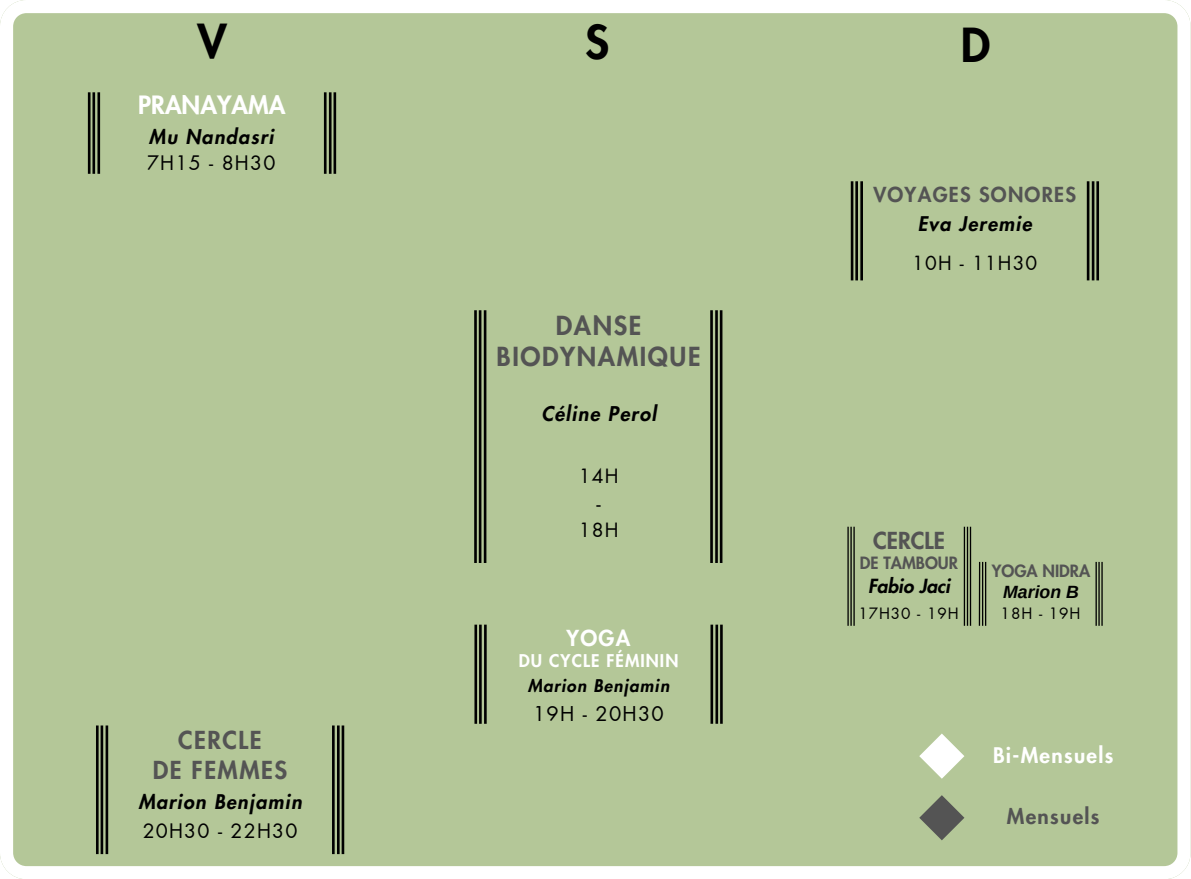
<style>
.page{position:relative;width:1191px;height:879px;background:#fff}
.page>*{position:absolute;margin:0;border:0;box-sizing:border-box;transform-origin:0 0}
.t1{font:800 45.85px "Futura LT Pro";color:#000}
.t2{font:800 25.55px "Futura LT Pro";letter-spacing:.06em;color:#545454}
.t3{font:800 24.68px "Futura LT Pro";color:#fff}
.t4{font:800 24.15px "Futura LT Pro";letter-spacing:.06em;color:#545454}
.t5{font:800 22.93px "Futura LT Pro";color:#545454}
.t6{font:800 21.53px "Futura LT Pro";color:#fff}
.t7{font:800 21px "Futura LT Pro";letter-spacing:.06em;color:#fff}
.t8{font:800 21px "Futura LT Pro";letter-spacing:.06em;color:#545454}
.t9{font:20.47px "Futura LT Pro";color:#000}
.t10{font:800 20.3px "Futura LT Pro";letter-spacing:.06em;color:#545454}
.t11{font:19.95px "Futura LT Pro";letter-spacing:.06em;color:#000}
.t12{font:italic 800 19.78px "Futura LT Pro";letter-spacing:.06em;color:#000}
.t13{font:19.6px "Futura LT Pro";letter-spacing:.06em;color:#000}
.t14{font:19.25px "Futura LT Pro";letter-spacing:.06em;color:#000}
.t15{font:italic 800 19.07px "Futura LT Pro";color:#000}
.t16{font:19.07px "Futura LT Pro";letter-spacing:.06em;color:#000}
.t17{font:italic 700 17.68px "Arimo";color:#000}
.t18{font:800 17.15px "Futura LT Pro";letter-spacing:.06em;color:#fff}
.t19{font:italic 800 17.15px "Futura LT Pro";letter-spacing:.06em;color:#000}
.t20{font:800 16.45px "Futura LT Pro";color:#545454}
.t21{font:15.4px "Futura LT Pro";letter-spacing:.06em;color:#000}
.t22{font:15.22px "Futura LT Pro";letter-spacing:.06em;color:#000}
</style>
<div class="page">
<div style="left:0;top:0;width:1190px;height:878px;background:#b4c798"></div>
<hr style="left:847px;top:526px;width:1px;height:99px;background:#000">
<hr style="left:850px;top:526px;width:1px;height:99px;background:#000">
<hr style="left:853px;top:526px;width:1px;height:99px;background:#000">
<hr style="left:963px;top:526px;width:2px;height:99px;background:#000">
<hr style="left:966px;top:526px;width:2px;height:99px;background:#000">
<hr style="left:969px;top:526px;width:2px;height:99px;background:#000">
<hr style="left:982px;top:561px;width:1px;height:64px;background:#000">
<hr style="left:978px;top:561px;width:2px;height:64px;background:#000">
<hr style="left:985px;top:561px;width:1px;height:64px;background:#000">
<hr style="left:1101px;top:561px;width:1px;height:64px;background:#000">
<hr style="left:1098px;top:561px;width:1px;height:64px;background:#000">
<hr style="left:1095px;top:561px;width:1px;height:64px;background:#000">
<hr style="left:96px;top:725px;width:3px;height:128px;background:#000">
<hr style="left:101px;top:725px;width:2px;height:128px;background:#000">
<hr style="left:106px;top:725px;width:2px;height:128px;background:#000">
<hr style="left:332px;top:725px;width:2px;height:128px;background:#000">
<hr style="left:337px;top:725px;width:2px;height:128px;background:#000">
<hr style="left:341px;top:725px;width:3px;height:128px;background:#000">
<hr style="left:474px;top:310px;width:3px;height:252px;background:#000">
<hr style="left:479px;top:310px;width:2px;height:252px;background:#000">
<hr style="left:484px;top:310px;width:2px;height:252px;background:#000">
<hr style="left:710px;top:310px;width:3px;height:252px;background:#000">
<hr style="left:715px;top:310px;width:3px;height:252px;background:#000">
<hr style="left:720px;top:310px;width:2px;height:252px;background:#000">
<hr style="left:474px;top:624px;width:3px;height:99px;background:#000">
<hr style="left:479px;top:624px;width:2px;height:99px;background:#000">
<hr style="left:484px;top:624px;width:2px;height:99px;background:#000">
<hr style="left:710px;top:624px;width:3px;height:99px;background:#000">
<hr style="left:715px;top:624px;width:3px;height:99px;background:#000">
<hr style="left:720px;top:624px;width:2px;height:99px;background:#000">
<hr style="left:850px;top:181px;width:3px;height:99px;background:#000">
<hr style="left:855px;top:181px;width:3px;height:99px;background:#000">
<hr style="left:860px;top:181px;width:3px;height:99px;background:#000">
<hr style="left:1086px;top:181px;width:3px;height:99px;background:#000">
<hr style="left:1091px;top:181px;width:3px;height:99px;background:#000">
<hr style="left:1096px;top:181px;width:3px;height:99px;background:#000">
<hr style="left:88px;top:92px;width:2px;height:82px;background:#000">
<hr style="left:92px;top:92px;width:3px;height:82px;background:#000">
<hr style="left:97px;top:92px;width:3px;height:82px;background:#000">
<hr style="left:324px;top:92px;width:2px;height:82px;background:#000">
<hr style="left:329px;top:92px;width:2px;height:82px;background:#000">
<hr style="left:333px;top:92px;width:3px;height:82px;background:#000">
<svg style="left:919px;top:733px;width:45px;height:45px"></svg>
<svg style="left:919px;top:794px;width:45px;height:45px;background:#838d75"></svg>
<p class="t1" style="left:197px;top:20px;width:31px">V</p>
<p class="t1" style="left:585px;top:21px;width:26px">S</p>
<p class="t1" style="left:960px;top:24px;width:31px">D</p>
<p class="t3" style="left:138px;top:93px;width:149px">PRANAYAMA</p>
<p class="t12" style="left:149px;top:127px;width:126px">Mu Nandasri</p>
<p class="t13" style="left:147px;top:154px;width:130px">7H15 - 8H30</p>
<p class="t4" style="left:178px;top:728px;width:85px">CERCLE</p>
<p class="t4" style="left:153px;top:758px;width:136px">DE FEMMES</p>
<p class="t12" style="left:138px;top:792px;width:165px">Marion Benjamin</p>
<p class="t13" style="left:143px;top:821px;width:156px">20H30 - 22H30</p>
<p class="t2" style="left:555px;top:313px;width:87px">DANSE</p>
<p class="t2" style="left:496px;top:345px;width:205px">BIODYNAMIQUE</p>
<p class="t12" style="left:541px;top:404px;width:116px">Céline Perol</p>
<p class="t14" style="left:579px;top:467px;width:41px">14H</p>
<p class="t9" style="left:596px;top:493px;width:6px">-</p>
<p class="t14" style="left:579px;top:520px;width:41px">18H</p>
<p class="t6" style="left:566px;top:628px;width:65px">YOGA</p>
<p class="t18" style="left:518px;top:653px;width:161px">DU CYCLE FÉMININ</p>
<p class="t19" style="left:528px;top:678px;width:143px">Marion Benjamin</p>
<p class="t11" style="left:533px;top:704px;width:132px">19H - 20H30</p>
<p class="t10" style="left:873px;top:185px;width:204px">VOYAGES SONORES</p>
<p class="t12" style="left:917px;top:214px;width:115px">Eva Jeremie</p>
<p class="t16" style="left:912px;top:254px;width:127px">10H - 11H30</p>
<p class="t5" style="left:873px;top:529px;width:73px">CERCLE</p>
<p class="t20" style="left:860px;top:555px;width:100px">DE TAMBOUR</p>
<p class="t15" style="left:868px;top:577px;width:83px">Fabio Jaci</p>
<p class="t22" style="left:858px;top:606px;width:102px">17H30 - 19H</p>
<p class="t20" style="left:991px;top:563px;width:100px">YOGA NIDRA</p>
<p class="t17" style="left:1003px;top:582px;width:77px">Marion B</p>
<p class="t21" style="left:1000px;top:606px;width:81px">18H - 19H</p>
<p class="t7" style="left:993px;top:745px;width:122px">Bi-Mensuels</p>
<p class="t8" style="left:1006px;top:806px;width:94px">Mensuels</p>
</div>
